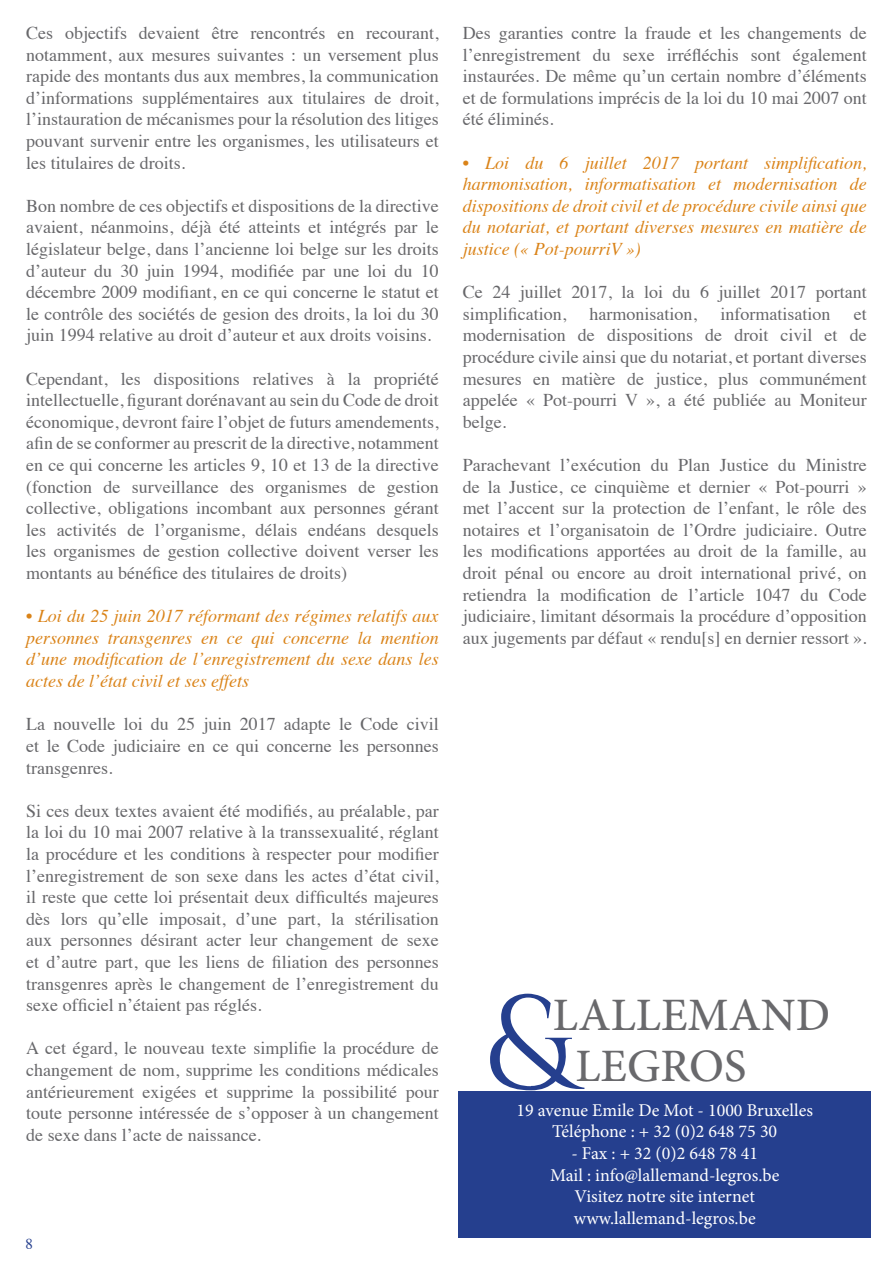
<style>
.page{position:relative;width:893px;height:1263px;background:#fff}
.page>*{position:absolute;margin:0;border:0;box-sizing:border-box;transform-origin:0 0}
.t1{font:133.5px "Constantine";color:#253f8e}
.t2{font:500 46.5px "Minion Pro";color:#69696c}
.t3{font:18px/21.6px "Times";color:#67676a;text-align:justify}
.t4{font:italic 18px/21.6px "Times";color:#da8318;text-align:justify}
.t5{font:18px "Minion Pro";color:#fff}
.t6{font:15px "Times";color:#253f8e}
</style>
<div class="page">
<div style="left:459px;top:1091px;width:412px;height:146px;background:#253f8e"></div>
<p class="t3" style="left:26px;top:21px;width:414px">Ces objectifs devaient être rencontrés en recourant, notamment, aux mesures suivantes : un versement plus rapide des montants dus aux membres, la communication d’informations supplémentaires aux titulaires de droit, l’instauration de mécanismes pour la résolution des litiges pouvant survenir entre les organismes, les utilisateurs et les titulaires de droits.</p>
<p class="t3" style="left:26px;top:193px;width:414px">Bon nombre de ces objectifs et dispositions de la directive avaient, néanmoins, déjà été atteints et intégrés par le législateur belge, dans l’ancienne loi belge sur les droits d’auteur du 30 juin 1994, modifiée par une loi du 10 décembre 2009 modifiant, en ce qui concerne le statut et le contrôle des sociétés de gesion des droits, la loi du 30 juin 1994 relative au droit d’auteur et aux droits voisins.</p>
<p class="t3" style="left:26px;top:366px;width:414px">Cependant, les dispositions relatives à la propriété intellectuelle, figurant dorénavant au sein du Code de droit économique, devront faire l’objet de futurs amendements, afin de se conformer au prescrit de la directive, notamment en ce qui concerne les articles 9, 10 et 13 de la directive (fonction de surveillance des organismes de gestion collective, obligations incombant aux personnes gérant les activités de l’organisme, délais endéans desquels les organismes de gestion collective doivent verser les montants au bénéfice des titulaires de droits)</p>
<p class="t4" style="left:26px;top:604px;width:414px">• Loi du 25 juin 2017 réformant des régimes relatifs aux personnes transgenres en ce qui concerne la mention d’une modification de l’enregistrement du sexe dans les actes de l’état civil et ses effets</p>
<p class="t3" style="left:26px;top:712px;width:414px">La nouvelle loi du 25 juin 2017 adapte le Code civil et le Code judiciaire en ce qui concerne les personnes transgenres.</p>
<p class="t3" style="left:26px;top:798px;width:414px">Si ces deux textes avaient été modifiés, au préalable, par la loi du 10 mai 2007 relative à la transsexualité, réglant la procédure et les conditions à respecter pour modifier l’enregistrement de son sexe dans les actes d’état civil, il reste que cette loi présentait deux difficultés majeures dès lors qu’elle imposait, d’une part, la stérilisation aux personnes désirant acter leur changement de sexe et d’autre part, que les liens de filiation des personnes transgenres après le changement de l’enregistrement du sexe officiel n’étaient pas réglés.</p>
<p class="t3" style="left:26px;top:1036px;width:414px">A cet égard, le nouveau texte simplifie la procédure de changement de nom, supprime les conditions médicales antérieurement exigées et supprime la possibilité pour toute personne intéressée de s’opposer à un changement de sexe dans l’acte de naissance.</p>
<p class="t6" style="left:26px;top:1230px;width:9px">8</p>
<p class="t3" style="left:463px;top:21px;width:405px">Des garanties contre la fraude et les changements de l’enregistrement du sexe irréfléchis sont également instaurées. De même qu’un certain nombre d’éléments et de formulations imprécis de la loi du 10 mai 2007 ont été éliminés.</p>
<p class="t4" style="left:463px;top:151px;width:405px">• Loi du 6 juillet 2017 portant simplification, harmonisation, informatisation et modernisation de dispositions de droit civil et de procédure civile ainsi que du notariat, et portant diverses mesures en matière de justice (« Pot-pourriV »)</p>
<p class="t3" style="left:463px;top:280px;width:405px">Ce 24 juillet 2017, la loi du 6 juillet 2017 portant simplification,</p>
<p class="t3" style="left:590px;top:301px;width:109px">harmonisation,</p>
<p class="t3" style="left:720px;top:301px;width:111px">informatisation</p>
<p class="t3" style="left:463px;top:301px;width:405px;text-indent:391px">et modernisation de dispositions de droit civil et de procédure civile ainsi que du notariat, et portant diverses mesures en matière de justice, plus communément appelée « Pot-pourri V », a été publiée au Moniteur belge.</p>
<p class="t3" style="left:463px;top:453px;width:405px">Parachevant l’exécution du Plan Justice du Ministre de la Justice, ce cinquième et dernier « Pot-pourri » met l’accent sur la protection de l’enfant, le rôle des notaires et l’organisatoin de l’Ordre judiciaire. Outre les modifications apportées au droit de la famille, au droit pénal ou encore au droit international privé, on retiendra la modification de l’article 1047 du Code judiciaire, limitant désormais la procédure d’opposition aux jugements par défaut « rendu[s] en dernier ressort ».</p>
<p class="t1" style="left:486px;top:967px;width:88px">&amp;</p>
<p class="t2" style="left:553px;top:983px;width:279px">LALLEMAND</p>
<p class="t2" style="left:575px;top:1034px;width:172px">LEGROS</p>
<p class="t5" style="left:517px;top:1098px;width:298px">19 avenue Emile De Mot - 1000 Bruxelles</p>
<p class="t5" style="left:552px;top:1120px;width:226px">Téléphone : + 32 (0)2 648 75 30</p>
<p class="t5" style="left:571px;top:1141px;width:188px">- Fax : + 32 (0)2 648 78 41</p>
<p class="t5" style="left:550px;top:1163px;width:231px">Mail : info@lallemand-legros.be</p>
<p class="t5" style="left:574px;top:1184px;width:182px">Visitez notre site internet</p>
<p class="t5" style="left:574px;top:1206px;width:183px">www.lallemand-legros.be</p>
</div>
